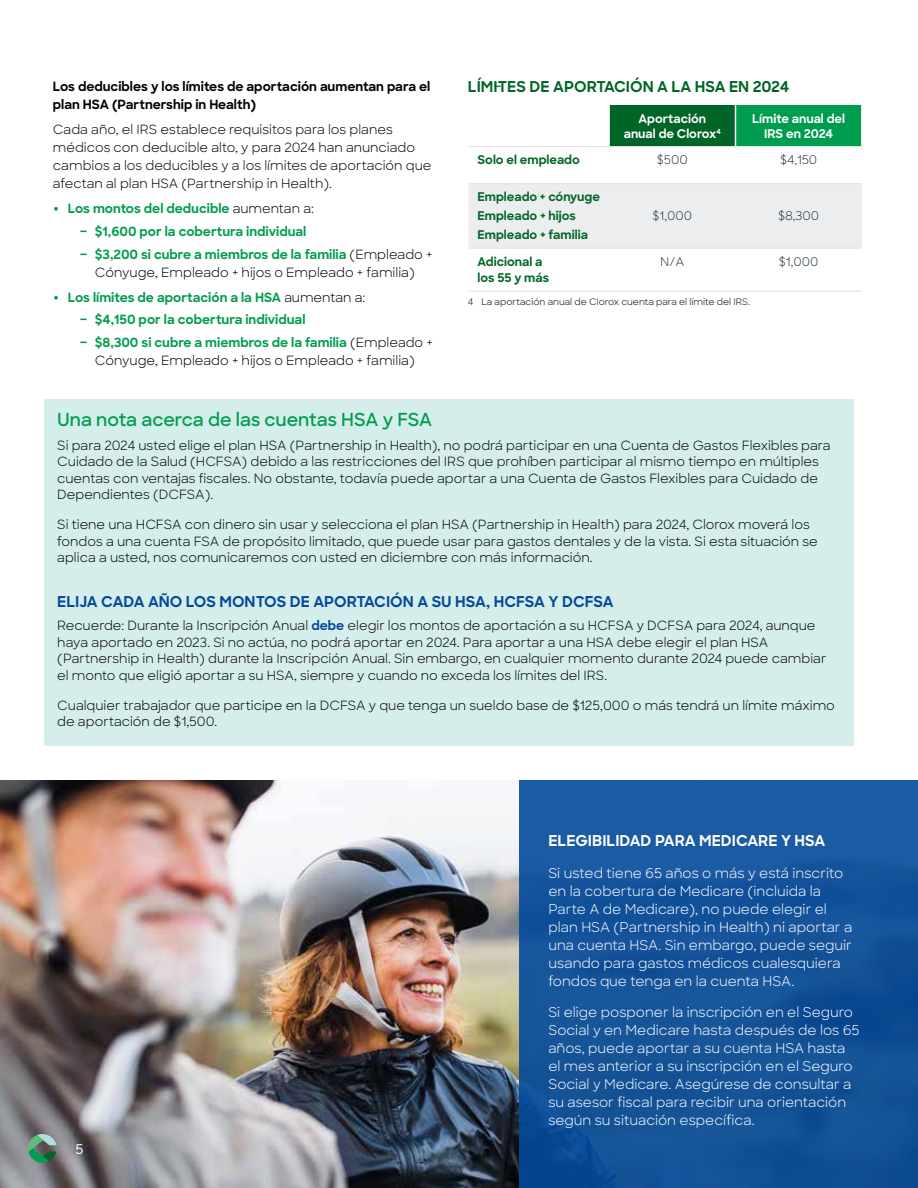
<style>
.page{position:relative;width:918px;height:1188px;background:#fff}
.page>*{position:absolute;margin:0;border:0;box-sizing:border-box;transform-origin:0 0}
.t1{font:600 18px "Sharp Sans";color:#009d4e}
.t2{font:700 15px "Sharp Sans";color:#034a9b}
.t3{font:700 15px "Sharp Sans";color:#006527}
.t4{font:700 15px "Sharp Sans";color:#fff}
.t5{font:13.5px/18px "Sharp Sans";color:#fff}
.t6{font:500 13.5px "Sharp Sans";color:#fff}
.t7{font:12.75px/16.5px "Sharp Sans";color:#000101}
.t8{font:700 12.75px/23px "Sharp Sans";color:#009d4e}
.t9{font:700 12.75px/18.8px "Sharp Sans";color:#000101}
.t10{font:700 12px/18.9px "Sharp Sans";color:#006527}
.t11{font:700 12px/15px "Sharp Sans";color:#fff;text-align:center}
.t12{font:12px "Sharp Sans";color:#253948}
.t13{font:9px "Sharp Sans";color:#000101}
.s1{font-size:16.5px}
.s2{font-weight:400;color:#000101}
.s3{font-weight:700;color:#034a9b}
</style>
<div class="page">
<div style="left:609px;top:105px;width:126px;height:42px;background:#006527"></div>
<div style="left:735px;top:105px;width:127px;height:42px;background:#009d4e"></div>
<div style="left:469px;top:184px;width:393px;height:64px;background:#ecedef"></div>
<hr style="left:469px;top:291px;width:140px;height:1px;background:#e2e3e7">
<hr style="left:609px;top:291px;width:126px;height:1px;background:#e2e3e7">
<hr style="left:735px;top:291px;width:127px;height:1px;background:#e2e3e7">
<hr style="left:469px;top:183px;width:140px;height:1px;background:#e2e3e7">
<hr style="left:609px;top:183px;width:126px;height:1px;background:#e2e3e7">
<hr style="left:735px;top:183px;width:127px;height:1px;background:#e2e3e7">
<hr style="left:469px;top:248px;width:140px;height:1px;background:#e2e3e7">
<hr style="left:609px;top:248px;width:126px;height:1px;background:#e2e3e7">
<hr style="left:735px;top:248px;width:127px;height:1px;background:#e2e3e7">
<hr style="left:608px;top:105px;width:2px;height:41px;background:#fff">
<hr style="left:735px;top:105px;width:1px;height:41px;background:#fff">
<hr style="left:861px;top:105px;width:2px;height:41px;background:#fff">
<hr style="left:468px;top:146px;width:141px;height:1px;background:#e2e3e7">
<hr style="left:609px;top:146px;width:126px;height:1px;background:#e2e3e7">
<hr style="left:735px;top:146px;width:128px;height:1px;background:#e2e3e7">
<div style="left:44px;top:399px;width:810px;height:347px;background:#d6eeeb"></div>
<img style="left:0;top:781px;width:519px;height:407px">
<div style="left:519px;top:781px;width:399px;height:407px;background:#155499"></div>
<svg style="left:27px;top:1133px;width:29px;height:31px"></svg>
<p class="t9" style="left:53px;top:76px;width:379px">Los deducibles y los límites de aportación aumentan para el plan HSA (Partnership in Health)</p>
<p class="t7" style="left:53px;top:120px;width:380px;line-height:18px">Cada año, el IRS establece requisitos para los planes médicos con deducible alto, y para 2024 han anunciado cambios a los deducibles y a los límites de aportación que afectan al plan HSA (Partnership in Health).</p>
<p class="t8" style="left:95px;top:196px;width:339px;text-indent:-42px"><span class="s1">•</span> Los montos del deducible <span class="s2">aumentan a:<br></span>$1,600 por la cobertura individual<br>$3,200 si cubre a miembros de la familia <span class="s2">(Empleado +</span></p>
<p class="t7" style="left:95px;top:263px;width:321px">Cónyuge, Empleado + hijos o Empleado + familia)</p>
<p class="t8" style="left:95px;top:285px;width:340px;text-indent:-42px"><span class="s1">•</span> Los límites de aportación a la HSA <span class="s2">aumentan a:<br></span>$4,150 por la cobertura individual<br>$8,300 si cubre a miembros de la familia <span class="s2">(Empleado +</span></p>
<p class="t7" style="left:95px;top:351px;width:321px">Cónyuge, Empleado + hijos o Empleado + familia)</p>
<p class="t3" style="left:468px;top:76px;width:323px">LÍMITES DE APORTACIÓN A LA HSA EN 2024</p>
<p class="t11" style="left:624px;top:110px;width:99px">Aportación anual de Clorox<sup>4</sup></p>
<p class="t11" style="left:752px;top:110px;width:94px">Límite anual del<br>IRS en 2024</p>
<p class="t10" style="left:478px;top:150px;width:104px">Solo el empleado</p>
<p class="t12" style="left:657px;top:151px;width:32px">$500</p>
<p class="t12" style="left:780px;top:151px;width:39px">$4,150</p>
<p class="t10" style="left:478px;top:187px;width:124px">Empleado + cónyuge<br>Empleado + hijos<br>Empleado + familia</p>
<p class="t12" style="left:653px;top:207px;width:41px">$1,000</p>
<p class="t12" style="left:778px;top:207px;width:43px">$8,300</p>
<p class="t10" style="left:478px;top:253px;width:73px;line-height:16.5px">Adicional a los 55 y más</p>
<p class="t12" style="left:660px;top:253px;width:26px">N/A</p>
<p class="t12" style="left:779px;top:253px;width:41px">$1,000</p>
<p class="t13" style="left:468px;top:295px;width:284px">4 La aportación anual de Clorox cuenta para el límite del IRS.</p>
<h1 class="t1" style="left:57px;top:407px;width:376px">Una nota acerca de las cuentas HSA y FSA</h1>
<p class="t7" style="left:57px;top:436px;width:775px">Si para 2024 usted elige el plan HSA (Partnership in Health), no podrá participar en una Cuenta de Gastos Flexibles para Cuidado de la Salud (HCFSA) debido a las restricciones del IRS que prohíben participar al mismo tiempo en múltiples cuentas con ventajas fiscales. No obstante, todavía puede aportar a una Cuenta de Gastos Flexibles para Cuidado de Dependientes (DCFSA).</p>
<p class="t7" style="left:57px;top:516px;width:762px">Si tiene una HCFSA con dinero sin usar y selecciona el plan HSA (Partnership in Health) para 2024, Clorox moverá los fondos a una cuenta FSA de propósito limitado, que puede usar para gastos dentales y de la vista. Si esta situación se aplica a usted, nos comunicaremos con usted en diciembre con más información.</p>
<p class="t2" style="left:57px;top:591px;width:558px">ELIJA CADA AÑO LOS MONTOS DE APORTACIÓN A SU HSA, HCFSA Y DCFSA</p>
<p class="t7" style="left:57px;top:617px;width:771px">Recuerde: Durante la Inscripción Anual <span class="s3">debe</span> elegir los montos de aportación a su HCFSA y DCFSA para 2024, aunque haya aportado en 2023. Si no actúa, no podrá aportar en 2024. Para aportar a una HSA debe elegir el plan HSA (Partnership in Health) durante la Inscripción Anual. Sin embargo, en cualquier momento durante 2024 puede cambiar el monto que eligió aportar a su HSA, siempre y cuando no exceda los límites del IRS.</p>
<p class="t7" style="left:57px;top:696px;width:779px">Cualquier trabajador que participe en la DCFSA y que tenga un sueldo base de $125,000 o más tendrá un límite máximo de aportación de $1,500.</p>
<p class="t6" style="left:76px;top:1139px;width:10px">5</p>
<p class="t4" style="left:548px;top:830px;width:278px">ELEGIBILIDAD PARA MEDICARE Y HSA</p>
<p class="t5" style="left:548px;top:863px;width:305px">Si usted tiene 65 años o más y está inscrito en la cobertura de Medicare (incluida la Parte A de Medicare), no puede elegir el plan HSA (Partnership in Health) ni aportar a una cuenta HSA. Sin embargo, puede seguir usando para gastos médicos cualesquiera fondos que tenga en la cuenta HSA.</p>
<p class="t5" style="left:548px;top:1003px;width:313px">Si elige posponer la inscripción en el Seguro Social y en Medicare hasta después de los 65 años, puede aportar a su cuenta HSA hasta el mes anterior a su inscripción en el Seguro Social y Medicare. Asegúrese de consultar a su asesor fiscal para recibir una orientación según su situación específica.</p>
</div>
